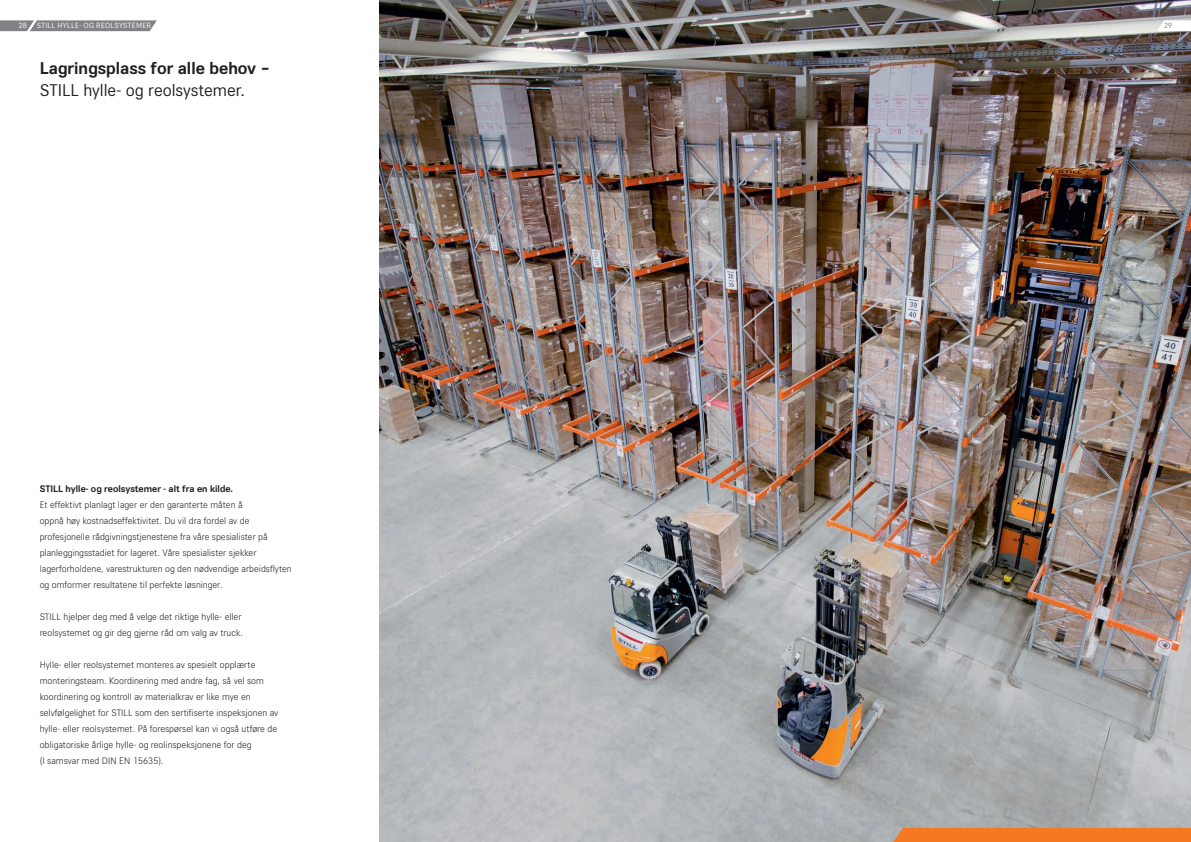
<style>
.page{position:relative;width:1191px;height:842px;background:#fff}
.page>*{position:absolute;margin:0;border:0;box-sizing:border-box;transform-origin:0 0}
.t1{font:700 18px "STILL Type";color:#231f20}
.t2{font:18px "STILL Type";color:#231f20}
.t3{font:300 10px/16px "STILL Type";color:#231f20}
.t4{font:700 10px "STILL Type";color:#231f20}
.t5{font:8px "STILL Type";letter-spacing:.025em;color:#fff}
.t6{font:8px "STILL Type";color:#808285}
</style>
<div class="page">
<img style="left:380px;top:0;width:811px;height:842px">
<svg style="left:1157px;top:20px;width:34px;height:11px"></svg>
<div style="left:887px;top:828px;width:304px;height:14px;background:#f47921"></div>
<svg style="left:0;top:20px;width:157px;height:11px;background:#898b8e"></svg>
<p class="t5" style="left:19px;top:21px;width:134px">28 STILL HYLLE- OG REOLSYSTEMER</p>
<p class="t6" style="left:1164px;top:21px;width:10px">29</p>
<h1 class="t1" style="left:40px;top:56px;width:232px">Lagringsplass for alle behov –</h1>
<h1 class="t2" style="left:40px;top:78px;width:207px">STILL hylle- og reolsystemer.</h1>
<p class="t4" style="left:40px;top:482px;width:195px">STILL hylle- og reolsystemer - alt fra en kilde.</p>
<p class="t3" style="left:40px;top:496px;width:253px">Et effektivt planlagt lager er den garanterte måten å<br>oppnå høy kostnadseffektivitet. Du vil dra fordel av de profesjonelle rådgivningstjenestene fra våre spesialister på planleggingsstadiet for lageret. Våre spesialister sjekker lagerforholdene, varestrukturen og den nødvendige arbeidsflyten og omformer resultatene til perfekte løsninger.</p>
<p class="t3" style="left:40px;top:608px;width:205px">STILL hjelper deg med å velge det riktige hylle- eller reolsystemet og gir deg gjerne råd om valg av truck.</p>
<p class="t3" style="left:40px;top:656px;width:240px">Hylle- eller reolsystemet monteres av spesielt opplærte monteringsteam. Koordinering med andre fag, så vel som koordinering og kontroll av materialkrav er like mye en selvfølgelighet for STILL som den sertifiserte inspeksjonen av hylle- eller reolsystemet. På forespørsel kan vi også utføre de obligatoriske årlige hylle- og reolinspeksjonene for deg<br>(I samsvar med DIN EN 15635).</p>
</div>
